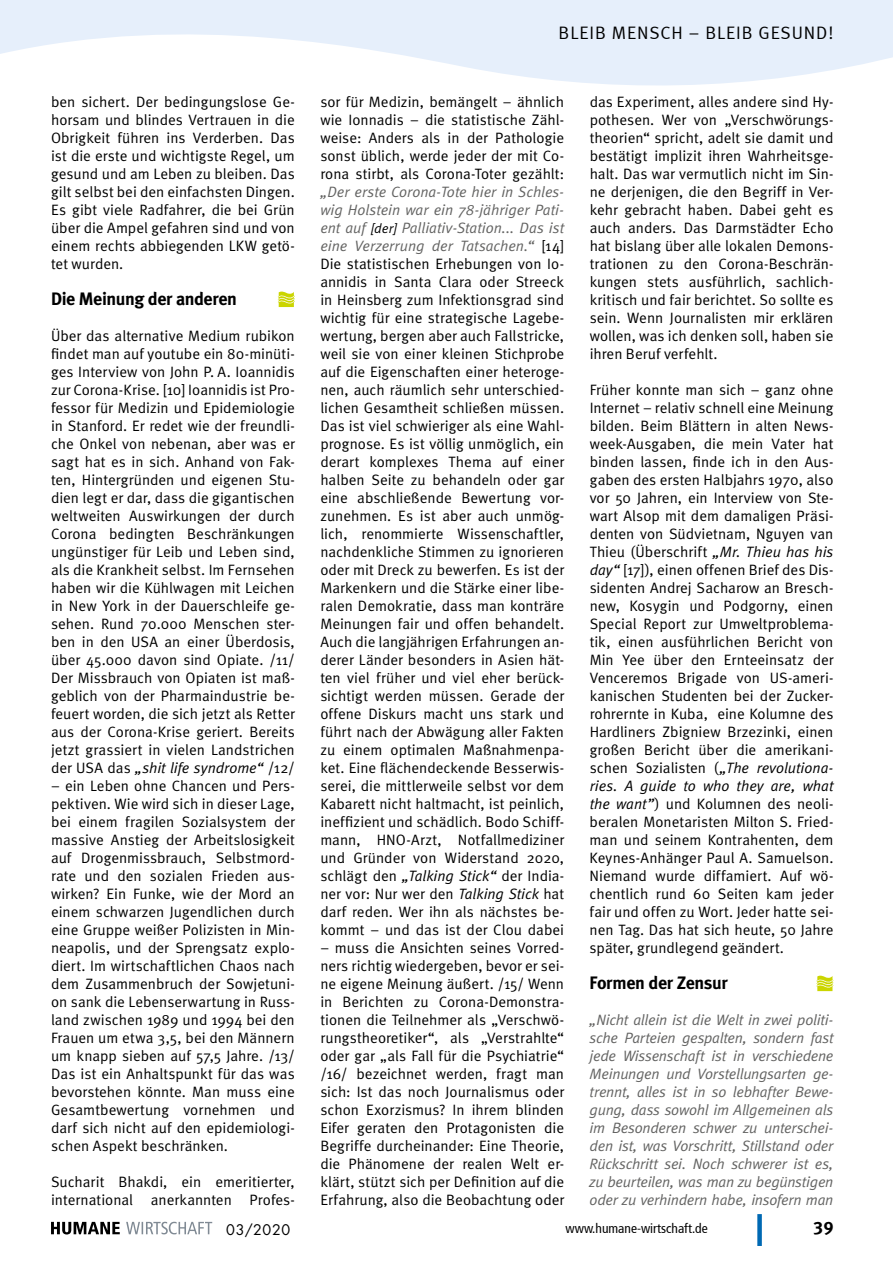
<style>
.page{position:relative;width:893px;height:1263px;background:#fff}
.page>*{position:absolute;margin:0;border:0;box-sizing:border-box;transform-origin:0 0}
.Zwischenüberschrift{font:700 18px "Meta";letter-spacing:-.02em;color:#000}
.t1{font:18px "Meta Normal LF";letter-spacing:.05em;color:#000}
.t2{font:18px "Meta Bold LF";color:#000}
.Fließtext_Meta_Norma{font:15px/18px "Meta Normal";color:#000;text-align:justify}
.Fließtext_Meta_Norma-2{font:italic 15px/18px "Meta Normal";letter-spacing:-.015em;color:#636362;text-align:justify}
.t3{font:14.25px "Futura";letter-spacing:.045em;color:#000}
.t4{font:condensed 13.5px "Frutiger 57";color:#000}
.s1{font-style:italic}
.s2{font-style:italic;color:#636362}
.s3{font-style:italic;font-size:13.5px}
</style>
<div class="page">
<div style="left:757px;top:1214px;width:5px;height:32px;background:#0069b3"></div>
<svg style="left:51px;top:1222px;width:69px;height:12px"></svg>
<svg style="left:126px;top:1222px;width:86px;height:12px"></svg>
<svg style="left:278px;top:292px;width:17px;height:15px"></svg>
<svg style="left:816px;top:976px;width:17px;height:15px"></svg>
<svg style="left:0;top:0;width:893px;height:86px;fill:#e6effb"></svg>
<p class="Fließtext_Meta_Norma" style="left:51px;top:93px;width:245px">ben sichert. Der bedingungslose Ge&shy;horsam und blindes Vertrauen in die Obrigkeit führen ins Verderben. Das ist die erste und wichtigste Regel, um gesund und am Leben zu bleiben. Das gilt selbst bei den einfachsten Dingen.<br>Es gibt viele Radfahrer, die bei Grün über die Ampel gefahren sind und von einem rechts abbiegenden LKW getö&shy;tet wurden.</p>
<p class="Zwischenüberschrift" style="left:51px;top:288px;width:187px">Die Meinung der anderen</p>
<p class="Fließtext_Meta_Norma" style="left:51px;top:327px;width:245px">Über das alternative Medium rubikon findet man auf youtube ein 80-minüti&shy;ges Interview von John P. A. Ioannidis zur Corona-Krise. [10] Ioannidis ist Pro&shy;fessor für Medizin und Epidemiologie in Stanford. Er redet wie der freundli&shy;che Onkel von nebenan, aber was er sagt hat es in sich. Anhand von Fak&shy;ten, Hintergründen und eigenen Stu&shy;dien legt er dar, dass die gigantischen weltweiten Auswirkungen der durch Corona bedingten Beschränkungen ungünstiger für Leib und Leben sind, als die Krankheit selbst. Im Fernsehen haben wir die Kühlwagen mit Leichen in New York in der Dauerschleife ge&shy;sehen. Rund 70.000 Menschen ster&shy;ben in den USA an einer Überdosis, über 45.000 davon sind Opiate. /11/ Der Missbrauch von Opiaten ist maß&shy;geblich von der Pharmaindustrie be&shy;feuert worden, die sich jetzt als Retter aus der Corona-Krise geriert. Bereits jetzt grassiert in vielen Landstrichen der USA das <span class="s1">„shit life syndrome“</span> /12/</p>
<p class="Fließtext_Meta_Norma" style="left:51px;top:777px;width:245px">– ein Leben ohne Chancen und Pers&shy;pektiven. Wie wird sich in dieser Lage, bei einem fragilen Sozialsystem der massive Anstieg der Arbeitslosigkeit auf Drogenmissbrauch, Selbstmord&shy;rate und den sozialen Frieden aus&shy;wirken? Ein Funke, wie der Mord an einem schwarzen Jugendlichen durch eine Gruppe weißer Polizisten in Min&shy;neapolis, und der Sprengsatz explo&shy;diert. Im wirtschaftlichen Chaos nach dem Zusammenbruch der Sowjetuni&shy;on sank die Lebenserwartung in Russ&shy;land zwischen 1989 und 1994 bei den Frauen um etwa 3,5, bei den Männern um knapp sieben auf 57,5 Jahre. /13/ Das ist ein Anhaltspunkt für das was bevorstehen könnte. Man muss eine Gesamtbewertung vornehmen und darf sich nicht auf den epidemiologi&shy;schen Aspekt beschränken.</p>
<p class="Fließtext_Meta_Norma" style="left:51px;top:1173px;width:245px">Sucharit Bhakdi, ein emeritierter, international anerkannten Profes-</p>
<p class="t1" style="left:559px;top:22px;width:276px">BLEIB MENSCH – BLEIB GESUND!</p>
<p class="Fließtext_Meta_Norma" style="left:320px;top:93px;width:245px">sor für Medizin, bemängelt – ähnlich wie Ionnadis – die statistische Zähl&shy;weise: Anders als in der Pathologie sonst üblich, werde jeder der mit Co&shy;rona stirbt, als Corona-Toter gezählt: <span class="s2">„Der erste Corona-Tote hier in Schles&shy;wig Holstein war ein 78-jähriger Pati&shy;ent auf</span> <span class="s3">[der]</span> <span class="s2">Palliativ-Station... Das ist eine Verzerrung der Tatsachen.“</span> [14] Die statistischen Erhebungen von Io&shy;annidis in Santa Clara oder Streeck in Heinsberg zum Infektionsgrad sind wichtig für eine strategische Lagebe&shy;wertung, bergen aber auch Fallstricke, weil sie von einer kleinen Stichprobe auf die Eigenschaften einer heteroge&shy;nen, auch räumlich sehr unterschied&shy;lichen Gesamtheit schließen müssen.<br>Das ist viel schwieriger als eine Wahl&shy;prognose. Es ist völlig unmöglich, ein derart komplexes Thema auf einer halben Seite zu behandeln oder gar eine abschließende Bewertung vor&shy;zunehmen. Es ist aber auch unmög&shy;lich, renommierte Wissenschaftler, nachdenkliche Stimmen zu ignorieren oder mit Dreck zu bewerfen. Es ist der Markenkern und die Stärke einer libe&shy;ralen Demokratie, dass man konträre Meinungen fair und offen behandelt.<br>Auch die langjährigen Erfahrungen an&shy;derer Länder besonders in Asien hät&shy;ten viel früher und viel eher berück&shy;sichtigt werden müssen. Gerade der offene Diskurs macht uns stark und führt nach der Abwägung aller Fakten zu einem optimalen Maßnahmenpa&shy;ket. Eine flächendeckende Besserwis&shy;serei, die mittlerweile selbst vor dem Kabarett nicht haltmacht, ist peinlich, ineffizient und schädlich. Bodo Schiff&shy;mann, HNO-Arzt, Notfallmediziner und Gründer von Widerstand 2020, schlägt den <span class="s1">„Talking Stick“</span> der India&shy;ner vor: Nur wer den <span class="s1">Talking Stick</span> hat darf reden. Wer ihn als nächstes be&shy;kommt – und das ist der Clou dabei</p>
<p class="Fließtext_Meta_Norma" style="left:320px;top:939px;width:245px">– muss die Ansichten seines Vorred&shy;ners richtig wiedergeben, bevor er sei&shy;ne eigene Meinung äußert. /15/ Wenn in Berichten zu Corona-Demonstra&shy;tionen die Teilnehmer als „Verschwö&shy;rungstheoretiker“, als „Verstrahlte“ oder gar „als Fall für die Psychiatrie“ /16/ bezeichnet werden, fragt man sich: Ist das noch Journalismus oder schon Exorzismus? In ihrem blinden Eifer geraten den Protagonisten die Begriffe durcheinander: Eine Theorie, die Phänomene der realen Welt er&shy;klärt, stützt sich per Definition auf die Erfahrung, also die Beobachtung oder</p>
<p class="Fließtext_Meta_Norma" style="left:590px;top:93px;width:245px">das Experiment, alles andere sind Hy&shy;pothesen. Wer von „Verschwörungs&shy;theorien“ spricht, adelt sie damit und bestätigt implizit ihren Wahrheitsge&shy;halt. Das war vermutlich nicht im Sin&shy;ne derjenigen, die den Begriff in Ver&shy;kehr gebracht haben. Dabei geht es auch anders. Das Darmstädter Echo hat bislang über alle lokalen Demons&shy;trationen zu den Corona-Beschrän&shy;kungen stets ausführlich, sachlich&shy;kritisch und fair berichtet. So sollte es sein. Wenn Journalisten mir erklären wollen, was ich denken soll, haben sie ihren Beruf verfehlt.</p>
<p class="Fließtext_Meta_Norma" style="left:590px;top:381px;width:245px">Früher konnte man sich – ganz ohne Internet – relativ schnell eine Meinung bilden. Beim Blättern in alten News&shy;week-Ausgaben, die mein Vater hat binden lassen, finde ich in den Aus&shy;gaben des ersten Halbjahrs 1970, also vor 50 Jahren, ein Interview von Ste&shy;wart Alsop mit dem damaligen Präsi&shy;denten von Südvietnam, Nguyen van Thieu (Überschrift <span class="s1">„Mr. Thieu has his day“</span> [17]), einen offenen Brief des Dis&shy;sidenten Andrej Sacharow an Bresch&shy;new, Kosygin und Podgorny, einen Special Report zur Umweltproblema&shy;tik, einen ausführlichen Bericht von Min Yee über den Ernteeinsatz der Venceremos Brigade von US-ameri&shy;kanischen Studenten bei der Zucker&shy;rohrernte in Kuba, eine Kolumne des Hardliners Zbigniew Brzezinki, einen großen Bericht über die amerikani&shy;schen Sozialisten (<span class="s1">„The revolutiona&shy;ries. A guide to who they are, what the want”</span>) und Kolumnen des neoli&shy;beralen Monetaristen Milton S. Fried&shy;man und seinem Kontrahenten, dem Keynes-Anhänger Paul A. Samuelson.<br>Niemand wurde diffamiert. Auf wö&shy;chentlich rund 60 Seiten kam jeder fair und offen zu Wort. Jeder hatte sei&shy;nen Tag. Das hat sich heute, 50 Jahre später, grundlegend geändert.</p>
<p class="Zwischenüberschrift" style="left:590px;top:972px;width:140px">Formen der Zensur</p>
<p class="Fließtext_Meta_Norma-2" style="left:590px;top:1011px;width:245px">„Nicht allein ist die Welt in zwei politi&shy;sche Parteien gespalten, sondern fast jede Wissenschaft ist in verschiedene Meinungen und Vorstellungsarten ge&shy;trennt, alles ist in so lebhafter Bewe&shy;gung, dass sowohl im Allgemeinen als im Besonderen schwer zu unterschei&shy;den ist, was Vorschritt, Stillstand oder Rückschritt sei. Noch schwerer ist es, zu beurteilen, was man zu begünstigen oder zu verhindern habe, insofern man</p>
<p class="t3" style="left:226px;top:1220px;width:65px">03/2020</p>
<p class="t4" style="left:566px;top:1220px;width:144px">www.humane-wirtschaft.de</p>
<p class="t2" style="left:813px;top:1217px;width:22px">39</p>
</div>
